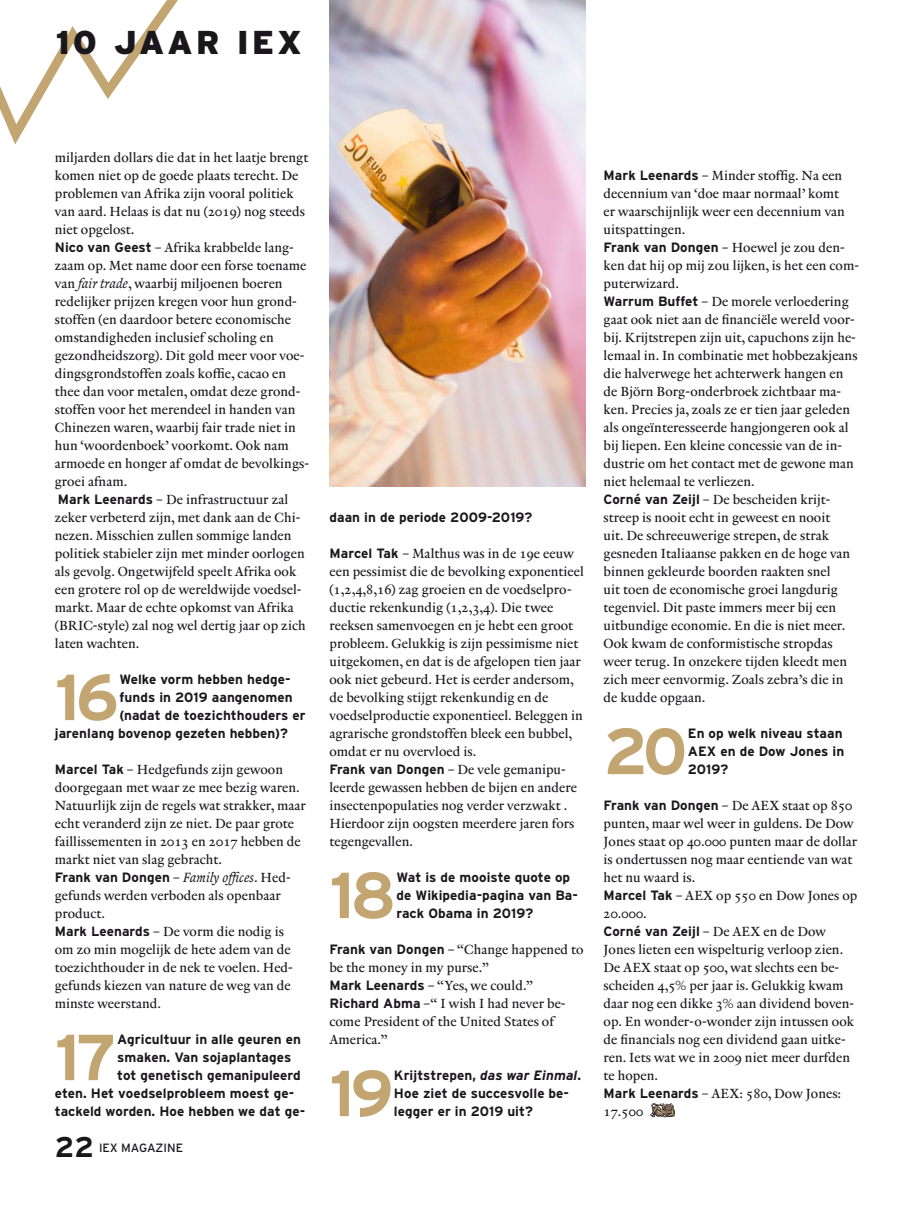
<style>
.page{position:relative;width:915px;height:1212px;background:#fff}
.page>*{position:absolute;margin:0;border:0;box-sizing:border-box;transform-origin:0 0}
.plat{font:700 64.95px "Interstate";letter-spacing:-.06em;color:#c3a572}
.plat-2{font:900 33px "Interstate";letter-spacing:.1em;color:#1a171c}
.plat-3{font:700 28.5px "Interstate";color:#1a171c}
.plat-4{font:13.5px/18px "Renard No 2";letter-spacing:.005em;color:#1a171c}
.plat-5{font:700 13.5px/18px "Interstate";letter-spacing:.005em;color:#1a171c}
.t1{font:12px "Interstate";color:#1a171c}
.s1{font-family:"Interstate";font-weight:700}
.s2{font-style:italic}
</style>
<div class="page">
<svg style="left:0;top:0;width:178px;height:145px"></svg>
<svg style="left:649px;top:1103px;width:26px;height:14px"></svg>
<img style="left:329px;top:0;width:256px;height:486px">
<p class="plat-2" style="left:56px;top:24px;width:247px">10 JAAR IEX</p>
<p class="plat-4" style="left:55px;top:149px;width:255px">miljarden dollars die dat in het laatje brengt komen niet op de goede plaats terecht. De problemen van Afrika zijn vooral politiek van aard. Helaas is dat nu (2019) nog steeds niet opgelost.</p>
<p class="plat-4" style="left:55px;top:239px;width:255px"><span class="s1">Nico van Geest</span> – Afrika krabbelde lang&shy;zaam op. Met name door een forse toename van <span class="s2">fair trade</span>, waarbij miljoenen boeren redelijker prijzen kregen voor hun grond&shy;stoffen (en daardoor betere economische omstandigheden inclusief scholing en gezondheidszorg). Dit gold meer voor voe&shy;dingsgrondstoffen zoals koffie, cacao en thee dan voor metalen, omdat deze grond&shy;stoffen voor het merendeel in handen van Chinezen waren, waarbij fair trade niet in hun ‘woordenboek’ voorkomt. Ook nam armoede en honger af omdat de bevolkings&shy;groei afnam.</p>
<p class="plat-4" style="left:55px;top:491px;width:252px"><span class="s1">Mark Leenards</span> – De infrastructuur zal zeker verbeterd zijn, met dank aan de Chi&shy;nezen. Misschien zullen sommige landen politiek stabieler zijn met minder oorlogen als gevolg. Ongetwijfeld speelt Afrika ook een grotere rol op de wereldwijde voedsel&shy;markt. Maar de echte opkomst van Afrika (BRIC-style) zal nog wel dertig jaar op zich laten wachten.</p>
<p class="plat" style="left:55px;top:661px;width:66px">16</p>
<p class="plat-5" style="left:119px;top:670px;width:173px">Welke vorm hebben hedge-</p>
<p class="plat-5" style="left:119px;top:688px;width:175px">funds in 2019 aangenomen</p>
<p class="plat-5" style="left:119px;top:706px;width:187px">(nadat de toezichthouders er</p>
<p class="plat-5" style="left:55px;top:724px;width:235px">jarenlang bovenop gezeten hebben)?</p>
<p class="plat-4" style="left:55px;top:761px;width:252px"><span class="s1">Marcel Tak</span> – Hedgefunds zijn gewoon doorgegaan met waar ze mee bezig waren.<br>Natuurlijk zijn de regels wat strakker, maar echt veranderd zijn ze niet. De paar grote faillissementen in 2013 en 2017 hebben de markt niet van slag gebracht.</p>
<p class="plat-4" style="left:55px;top:869px;width:237px"><span class="s1">Frank van Dongen</span> – <span class="s2">Family offices</span>. Hed&shy;gefunds werden verboden als openbaar product.</p>
<p class="plat-4" style="left:55px;top:923px;width:239px"><span class="s1">Mark Leenards</span> – De vorm die nodig is om zo min mogelijk de hete adem van de toezichthouder in de nek te voelen. Hed&shy;gefunds kiezen van nature de weg van de minste weerstand.</p>
<p class="plat" style="left:55px;top:1021px;width:64px">17</p>
<p class="plat-5" style="left:117px;top:1030px;width:185px">Agricultuur in alle geuren en</p>
<p class="plat-5" style="left:117px;top:1048px;width:175px">smaken. Van sojaplantages</p>
<p class="plat-5" style="left:117px;top:1066px;width:185px">tot genetisch gemanipuleerd</p>
<p class="plat-5" style="left:55px;top:1084px;width:241px">eten. Het voedselprobleem moest ge-</p>
<p class="plat-5" style="left:55px;top:1102px;width:252px">tackeld worden. Hoe hebben we dat ge-</p>
<p class="plat-3" style="left:55px;top:1131px;width:41px">22</p>
<p class="t1" style="left:99px;top:1141px;width:86px">IEX MAGAZINE</p>
<p class="plat-5" style="left:329px;top:508px;width:204px">daan in de periode 2009-2019?</p>
<p class="plat-4" style="left:329px;top:545px;width:256px"><span class="s1">Marcel Tak</span> – Malthus was in de 19e eeuw een pessimist die de bevolking exponentieel (1,2,4,8,16) zag groeien en de voedselpro&shy;ductie rekenkundig (1,2,3,4). Die twee reeksen samenvoegen en je hebt een groot probleem. Gelukkig is zijn pessimisme niet uitgekomen, en dat is de afgelopen tien jaar ook niet gebeurd. Het is eerder andersom, de bevolking stijgt rekenkundig en de voedselproductie exponentieel. Beleggen in agrarische grondstoffen bleek een bubbel, omdat er nu overvloed is.</p>
<p class="plat-4" style="left:329px;top:761px;width:249px"><span class="s1">Frank van Dongen</span> – De vele gemanipu&shy;leerde gewassen hebben de bijen en andere insectenpopulaties nog verder verzwakt .<br>Hierdoor zijn oogsten meerdere jaren fors tegengevallen.</p>
<p class="plat" style="left:329px;top:859px;width:68px">18</p>
<p class="plat-5" style="left:396px;top:868px;width:183px">Wat is de mooiste quote op de Wikipedia-pagina van Ba&shy;rack Obama in 2019?</p>
<p class="plat-4" style="left:329px;top:941px;width:256px"><span class="s1">Frank van Dongen</span> – “Change happened to be the money in my purse.”</p>
<p class="plat-4" style="left:329px;top:977px;width:205px"><span class="s1">Mark Leenards</span> – “Yes, we could.”</p>
<p class="plat-4" style="left:329px;top:995px;width:237px"><span class="s1">Richard Abma</span> –“ I wish I had never be&shy;come President of the United States of<br>America.”</p>
<p class="plat" style="left:329px;top:1057px;width:66px">19</p>
<p class="plat-5" style="left:394px;top:1066px;width:188px">Krijtstrepen, <span class="s2">das war Einmal</span>.<br>Hoe ziet de succesvolle be&shy;legger er in 2019 uit?</p>
<p class="plat-4" style="left:603px;top:167px;width:243px"><span class="s1">Mark Leenards</span> – Minder stoffig. Na een decennium van ‘doe maar normaal’ komt er waarschijnlijk weer een decennium van uitspattingen.</p>
<p class="plat-4" style="left:603px;top:239px;width:257px"><span class="s1">Frank van Dongen</span> – Hoewel je zou den&shy;ken dat hij op mij zou lijken, is het een com&shy;puterwizard.</p>
<p class="plat-4" style="left:603px;top:293px;width:255px"><span class="s1">Warrum Buffet</span> – De morele verloedering gaat ook niet aan de financiële wereld voor&shy;bij. Krijtstrepen zijn uit, capuchons zijn he&shy;lemaal in. In combinatie met hobbezakjeans die halverwege het achterwerk hangen en de Björn Borg-onderbroek zichtbaar ma&shy;ken. Precies ja, zoals ze er tien jaar geleden als ongeïnteresseerde hangjongeren ook al bij liepen. Een kleine concessie van de in&shy;dustrie om het contact met de gewone man niet helemaal te verliezen.</p>
<p class="plat-4" style="left:603px;top:491px;width:248px"><span class="s1">Corné van Zeijl</span> – De bescheiden krijt&shy;streep is nooit echt in geweest en nooit uit. De schreeuwerige strepen, de strak gesneden Italiaanse pakken en de hoge van binnen gekleurde boorden raakten snel uit toen de economische groei langdurig tegenviel. Dit paste immers meer bij een uitbundige economie. En die is niet meer.<br>Ook kwam de conformistische stropdas weer terug. In onzekere tijden kleedt men zich meer eenvormig. Zoals zebra’s die in de kudde opgaan.</p>
<p class="plat" style="left:603px;top:715px;width:85px">20</p>
<p class="plat-5" style="left:687px;top:724px;width:158px">En op welk niveau staan<br>AEX en de Dow Jones in<br>2019?</p>
<p class="plat-4" style="left:603px;top:797px;width:255px"><span class="s1">Frank van Dongen</span> – De AEX staat op 850 punten, maar wel weer in guldens. De Dow Jones staat op 40.000 punten maar de dollar is ondertussen nog maar eentiende van wat het nu waard is.</p>
<p class="plat-4" style="left:603px;top:887px;width:255px"><span class="s1">Marcel Tak</span> – AEX op 550 en Dow Jones op<br>20.000.</p>
<p class="plat-4" style="left:603px;top:923px;width:252px"><span class="s1">Corné van Zeijl</span> – De AEX en de Dow Jones lieten een wispelturig verloop zien.<br>De AEX staat op 500, wat slechts een be&shy;scheiden 4,5% per jaar is. Gelukkig kwam daar nog een dikke 3% aan dividend boven&shy;op. En wonder-o-wonder zijn intussen ook de financials nog een dividend gaan uitke&shy;ren. Iets wat we in 2009 niet meer durfden te hopen.</p>
<p class="plat-4" style="left:603px;top:1085px;width:239px"><span class="s1">Mark Leenards</span> – AEX: 580, Dow Jones:<br>17.500</p>
</div>
